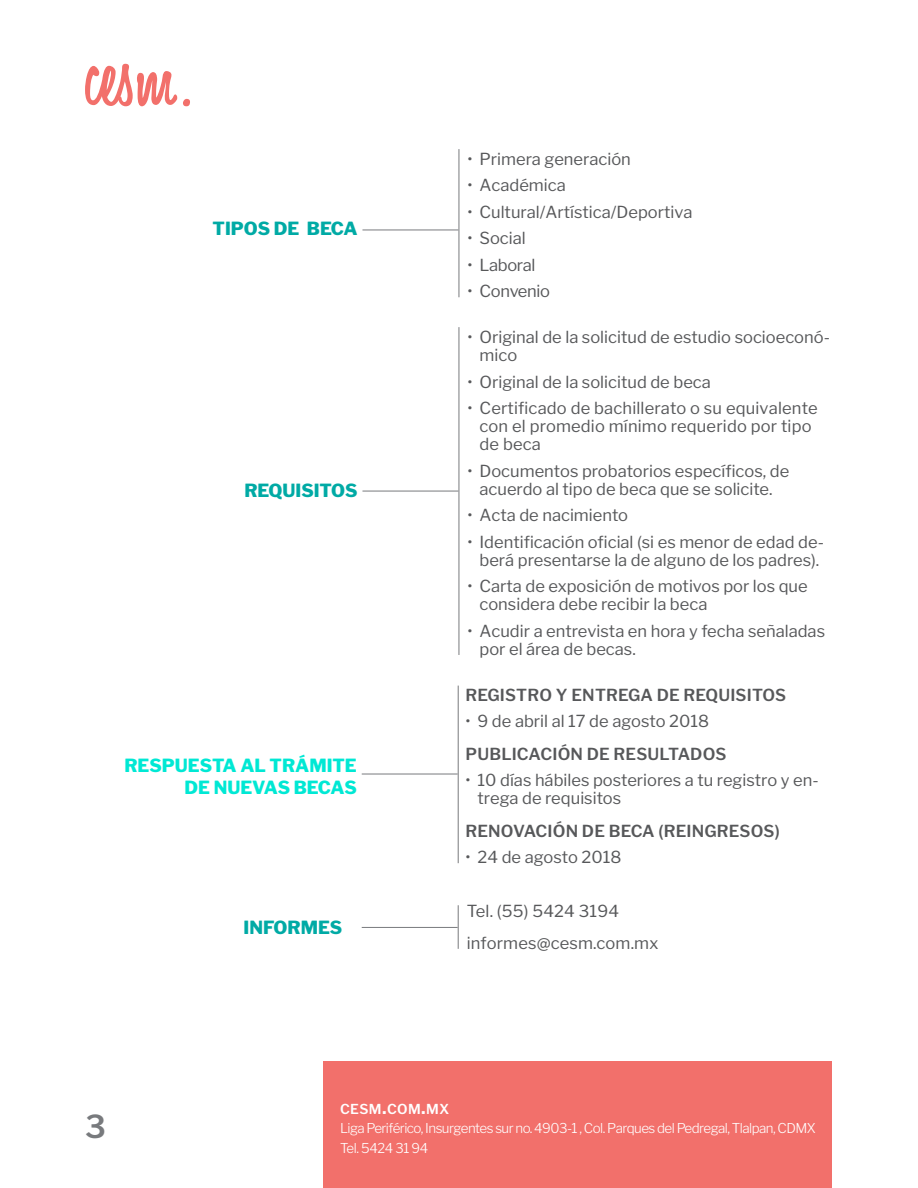
<style>
.page{position:relative;width:918px;height:1188px;background:#fff}
.page>*{position:absolute;margin:0;border:0;box-sizing:border-box;transform-origin:0 0}
.t1{font:600 31.5px "Libre Franklin";color:#787a7d}
.romanos_-_Copia{font:800 18px/22.5px "Libre Franklin";color:#00e8d4;text-align:right}
.romanos_-_Copia-2{font:800 18px "Libre Franklin";color:#00aaa5}
.cuerpo{font:16.5px/18px "Libre Franklin";color:#57585a}
.cuerpo-2{font:600 16.5px "Libre Franklin";letter-spacing:.01em;color:#57585a}
.cuerpo-3{font:16.5px "Libre Franklin";letter-spacing:-.02em;color:#57585a}
.t2{font:600 13.65px "Libre Franklin";letter-spacing:.03em;color:#fff}
.t3{font:300 13.5px/19.5px "Libre Franklin";letter-spacing:-.04em;color:#fff}
.s1{font-size:19.5px}
</style>
<div class="page">
<div style="left:324px;top:1061px;width:508px;height:127px;background:#f2706b"></div>
<svg style="left:85px;top:64px;width:92px;height:42px"></svg>
<svg style="left:183px;top:99px;width:7px;height:7px"></svg>
<hr style="left:459px;top:149px;width:1px;height:148px;background:#787a7d">
<hr style="left:459px;top:327px;width:1px;height:328px;background:#787a7d">
<hr style="left:458px;top:686px;width:1px;height:177px;background:#787a7d">
<hr style="left:458px;top:905px;width:1px;height:44px;background:#787a7d">
<hr style="left:362px;top:230px;width:96px;height:1px;background:#787a7d">
<hr style="left:362px;top:491px;width:96px;height:1px;background:#787a7d">
<hr style="left:362px;top:774px;width:96px;height:1px;background:#787a7d">
<hr style="left:362px;top:927px;width:96px;height:1px;background:#787a7d">
<p class="romanos_-_Copia-2" style="left:213px;top:218px;width:147px">TIPOS DE BECA</p>
<p class="romanos_-_Copia-2" style="left:244px;top:480px;width:115px">REQUISITOS</p>
<p class="romanos_-_Copia" style="left:124px;top:754px;width:234px">RESPUESTA AL TRÁMITE<br>DE NUEVAS BECAS</p>
<p class="romanos_-_Copia-2" style="left:244px;top:916px;width:100px">INFORMES</p>
<p class="cuerpo" style="left:468px;top:150px;width:165px">• Primera generación</p>
<p class="cuerpo" style="left:468px;top:176px;width:100px">• Académica</p>
<p class="cuerpo" style="left:468px;top:203px;width:226px">• Cultural/Artística/Deportiva</p>
<p class="cuerpo" style="left:468px;top:229px;width:60px">• Social</p>
<p class="cuerpo-3" style="left:468px;top:255px;width:70px">• Laboral</p>
<p class="cuerpo-3" style="left:468px;top:281px;width:84px">• Convenio</p>
<p class="cuerpo" style="left:480px;top:328px;width:352px;text-indent:-12px">• Original de la solicitud de estudio socioeconó&shy;mico</p>
<p class="cuerpo" style="left:468px;top:373px;width:245px">• Original de la solicitud de beca</p>
<p class="cuerpo" style="left:480px;top:399px;width:340px;text-indent:-12px">• Certificado de bachillerato o su equivalente con el promedio mínimo requerido por tipo de beca</p>
<p class="cuerpo" style="left:468px;top:462px;width:323px;text-align:center">• Documentos probatorios específicos, de acuerdo al tipo de beca que se solicite.</p>
<p class="cuerpo" style="left:468px;top:506px;width:162px">• Acta de nacimiento</p>
<p class="cuerpo" style="left:468px;top:533px;width:358px;text-align:center">• Identificación oficial (si es menor de edad de&shy;berá presentarse la de alguno de los padres).</p>
<p class="cuerpo" style="left:480px;top:577px;width:330px;text-indent:-12px">• Carta de exposición de motivos por los que considera debe recibir la beca</p>
<p class="cuerpo" style="left:480px;top:622px;width:347px;text-indent:-12px">• Acudir a entrevista en hora y fecha señaladas por el área de becas.</p>
<p class="cuerpo-2" style="left:466px;top:685px;width:322px">REGISTRO Y ENTREGA DE REQUISITOS</p>
<p class="cuerpo" style="left:466px;top:712px;width:245px">• 9 de abril al 17 de agosto 2018</p>
<p class="cuerpo-2" style="left:466px;top:744px;width:262px">PUBLICACIÓN DE RESULTADOS</p>
<p class="cuerpo" style="left:478px;top:771px;width:343px;text-indent:-12px">• 10 días hábiles posteriores a tu registro y en&shy;trega de requisitos</p>
<p class="cuerpo-2" style="left:466px;top:821px;width:316px">RENOVACIÓN DE BECA (REINGRESOS)</p>
<p class="cuerpo" style="left:466px;top:848px;width:157px">• 24 de agosto 2018</p>
<p class="cuerpo" style="left:467px;top:902px;width:154px">Tel. (55) 5424 3194</p>
<p class="cuerpo" style="left:467px;top:934px;width:193px">informes@cesm.com.mx</p>
<p class="t1" style="left:85px;top:1108px;width:22px">3</p>
<p class="t2" style="left:340px;top:1101px;width:111px">CESM<span class="s1">.</span>COM<span class="s1">.</span>MX</p>
<p class="t3" style="left:340px;top:1119px;width:477px">Liga Periférico, Insurgentes sur no. 4903-1 , Col. Parques del Pedregal, Tlalpan, CDMX<br>Tel. 5424 31 94</p>
</div>
